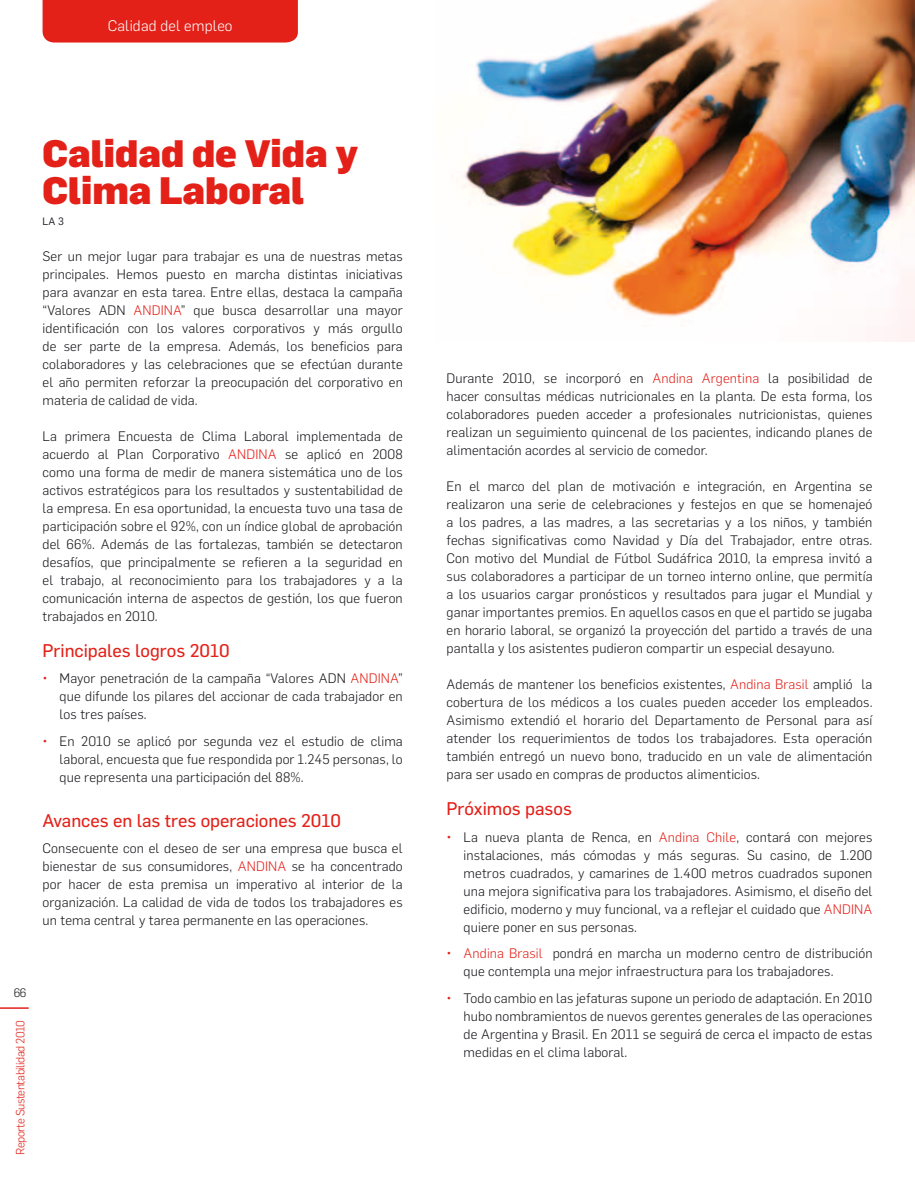
<style>
.page{position:relative;width:915px;height:1191px;background:#fff}
.page>*{position:absolute;margin:0;border:0;box-sizing:border-box;transform-origin:0 0}
.t1{font:900 37.5px/37.5px "Flama";color:#e32119}
.t2{font:18px "Flama Basic";color:#e32119}
.t3{font:300 15px "Flama";letter-spacing:.01em;color:#fff}
.t4{font:300 13.5px/18px "Flama";letter-spacing:.01em;color:#1a171c;text-align:justify}
.t5{font:300 12px "Flama";color:#1a171c}
.t6{font:300 11.7px "Flama";letter-spacing:-.04em;color:#e32119}
.t7{font:10.5px "Flama";color:#1a171c}
.s1{color:#e32119}
</style>
<div class="page">
<div style="left:43px;top:0;width:255px;height:43px;background:#e32119"></div>
<svg style="left:0;top:1007px;width:29px;height:1px"></svg>
<img style="left:459px;top:0;width:455px;height:341px">
<p class="t3" style="left:108px;top:16px;width:126px">Calidad del empleo</p>
<h1 class="t1" style="left:43px;top:132px;width:317px">Calidad de Vida y<br>Clima Laboral</h1>
<p class="t7" style="left:43px;top:214px;width:23px">LA 3</p>
<p class="t4" style="left:43px;top:246px;width:361px">Ser un mejor lugar para trabajar es una de nuestras metas principales. Hemos puesto en marcha distintas iniciativas para avanzar en esta tarea. Entre ellas, destaca la campaña “Valores ADN <span class="s1">ANDINA</span>” que busca desarrollar una mayor identificación con los valores corporativos y más orgullo de ser parte de la empresa. Además, los beneficios para colaboradores y las celebraciones que se efectúan durante el año permiten reforzar la preocupación del corporativo en materia de calidad de vida.</p>
<p class="t4" style="left:43px;top:426px;width:361px">La primera Encuesta de Clima Laboral implementada de acuerdo al Plan Corporativo <span class="s1">ANDINA</span> se aplicó en 2008 como una forma de medir de manera sistemática uno de los activos estratégicos para los resultados y sustentabilidad de la empresa. En esa oportunidad, la encuesta tuvo una tasa de participación sobre el 92%, con un índice global de aprobación del 66%. Además de las fortalezas, también se detectaron desafíos, que principalmente se refieren a la seguridad en el trabajo, al reconocimiento para los trabajadores y a la comunicación interna de aspectos de gestión, los que fueron trabajados en 2010.</p>
<h2 class="t2" style="left:43px;top:638px;width:189px">Principales logros 2010</h2>
<p class="t4" style="left:60px;top:669px;width:344px;text-indent:-17px"><span class="s1">•</span> Mayor penetración de la campaña “Valores ADN <span class="s1">ANDINA</span>” que difunde los pilares del accionar de cada trabajador en los tres países.</p>
<p class="t4" style="left:60px;top:731px;width:344px;text-indent:-17px"><span class="s1">•</span> En 2010 se aplicó por segunda vez el estudio de clima laboral, encuesta que fue respondida por 1.245 personas, lo que representa una participación del 88%.</p>
<h2 class="t2" style="left:43px;top:807px;width:300px">Avances en las tres operaciones 2010</h2>
<p class="t4" style="left:43px;top:838px;width:361px">Consecuente con el deseo de ser una empresa que busca el bienestar de sus consumidores, <span class="s1">ANDINA</span> se ha concentrado por hacer de esta premisa un imperativo al interior de la organización. La calidad de vida de todos los trabajadores es un tema central y tarea permanente en las operaciones.</p>
<p class="t5" style="left:14px;top:985px;width:14px">66</p>
<p class="t6" style="left:12px;top:1154px;width:136px;rotate:-90deg">Reporte Sustentabilidad 2010</p>
<p class="t4" style="left:446px;top:368px;width:427px">Durante 2010, se incorporó en <span class="s1">Andina Argentina</span> la posibilidad de hacer consultas médicas nutricionales en la planta. De esta forma, los colaboradores pueden acceder a profesionales nutricionistas, quienes realizan un seguimiento quincenal de los pacientes, indicando planes de alimentación acordes al servicio de comedor.</p>
<p class="t4" style="left:446px;top:476px;width:427px">En el marco del plan de motivación e integración, en Argentina se realizaron una serie de celebraciones y festejos en que se homenajeó a los padres, a las madres, a las secretarias y a los niños, y también fechas significativas como Navidad y Día del Trabajador, entre otras.<br>Con motivo del Mundial de Fútbol Sudáfrica 2010, la empresa invitó a sus colaboradores a participar de un torneo interno online, que permitía a los usuarios cargar pronósticos y resultados para jugar el Mundial y ganar importantes premios. En aquellos casos en que el partido se jugaba en horario laboral, se organizó la proyección del partido a través de una pantalla y los asistentes pudieron compartir un especial desayuno.</p>
<p class="t4" style="left:446px;top:674px;width:427px">Además de mantener los beneficios existentes, <span class="s1">Andina Brasil</span> amplió la cobertura de los médicos a los cuales pueden acceder los empleados.<br>Asimismo extendió el horario del Departamento de Personal para así atender los requerimientos de todos los trabajadores. Esta operación también entregó un nuevo bono, traducido en un vale de alimentación para ser usado en compras de productos alimenticios.</p>
<h2 class="t2" style="left:446px;top:796px;width:127px">Próximos pasos</h2>
<p class="t4" style="left:463px;top:827px;width:410px;text-indent:-17px"><span class="s1">•</span> La nueva planta de Renca, en <span class="s1">Andina Chile</span>, contará con mejores instalaciones, más cómodas y más seguras. Su casino, de 1.200 metros cuadrados, y camarines de 1.400 metros cuadrados suponen una mejora significativa para los trabajadores. Asimismo, el diseño del edificio, moderno y muy funcional, va a reflejar el cuidado que <span class="s1">ANDINA </span>quiere poner en sus personas.</p>
<p class="t4" style="left:463px;top:943px;width:410px;text-indent:-17px"><span class="s1">• Andina Brasil</span> pondrá en marcha un moderno centro de distribución que contempla una mejor infraestructura para los trabajadores.</p>
<p class="t4" style="left:463px;top:988px;width:410px;text-indent:-17px"><span class="s1">•</span> Todo cambio en las jefaturas supone un periodo de adaptación. En 2010 hubo nombramientos de nuevos gerentes generales de las operaciones de Argentina y Brasil. En 2011 se seguirá de cerca el impacto de estas medidas en el clima laboral.</p>
</div>
